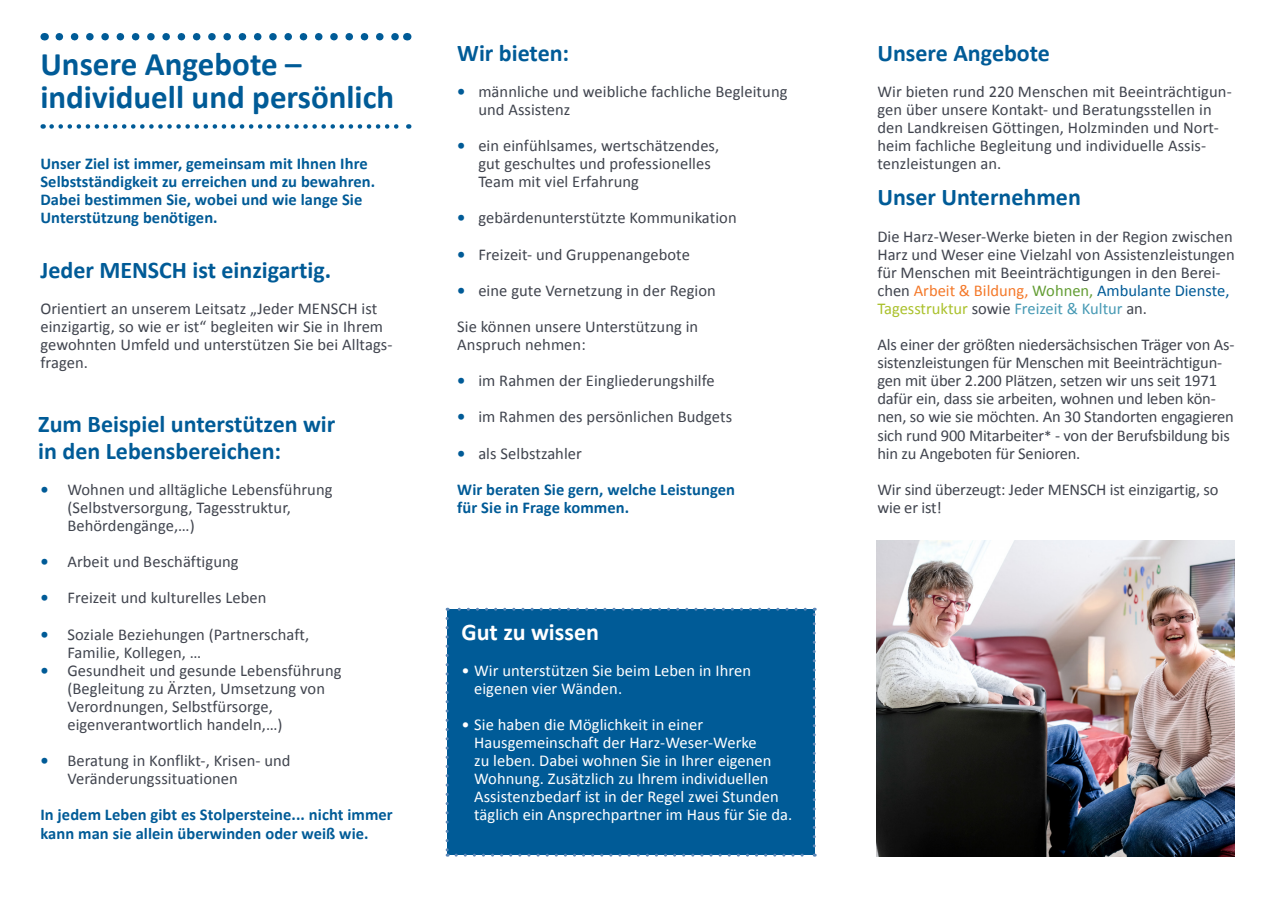
<style>
.page{position:relative;width:1272px;height:902px;background:#fff}
.page>*{position:absolute;margin:0;border:0;box-sizing:border-box;transform-origin:0 0}
.t1{font:700 33px/33px "Calibri";color:#005b97}
.t2{font:700 24px/27px "Calibri";color:#005b97}
.t3{font:700 24px "Calibri";color:#fff}
.t4{font:16.5px/18.1px "Calibri";letter-spacing:.005em;color:#40444e}
.t5{font:700 16.5px/18.1px "Calibri";letter-spacing:.005em;color:#005b97}
.t6{font:16.5px/18.1px "Calibri";letter-spacing:.005em;color:#fff}
.s1{font-weight:700;color:#005b97}
.s2{font-weight:400;color:#40444e}
.s3{color:#f4792a}
.s4{color:#639d34}
.s5{color:#005b97}
.s6{color:#aac12c}
.s7{color:#4699b4}
.s8{font-size:15px}
</style>
<div class="page">
<img style="left:876px;top:540px;width:358px;height:316px">
<svg style="left:59px;top:33px;width:340px;height:7px"></svg>
<svg style="left:52px;top:124px;width:357px;height:5px"></svg>
<div style="left:447px;top:609px;width:367px;height:246px;background:#005b97"></div>
<svg style="left:445px;top:618px;width:3px;height:238px"></svg>
<svg style="left:456px;top:853px;width:359px;height:3px"></svg>
<svg style="left:812px;top:607px;width:3px;height:238px"></svg>
<svg style="left:447px;top:607px;width:358px;height:3px"></svg>
<h1 class="t1" style="left:40px;top:46px;width:355px">Unsere Angebote – individuell und persönlich</h1>
<h2 class="t2" style="left:877px;top:38px;width:174px">Unsere Angebote</h2>
<h2 class="t2" style="left:457px;top:38px;width:113px">Wir bieten:</h2>
<p class="t4" style="left:478px;top:81px;width:311px;text-indent:-21px"><span class="s1">•</span> männliche und weibliche fachliche Begleitung und Assistenz</p>
<p class="t4" style="left:478px;top:136px;width:242px;text-indent:-21px"><span class="s1">•</span> ein einfühlsames, wertschätzendes, gut geschultes und professionelles<br>Team mit viel Erfahrung</p>
<p class="t4" style="left:457px;top:208px;width:281px"><span class="s1">•</span> gebärdenunterstützte Kommunikation</p>
<p class="t4" style="left:457px;top:244px;width:234px"><span class="s1">•</span> Freizeit- und Gruppenangebote</p>
<p class="t4" style="left:457px;top:271px;width:260px;line-height:36.2px"><span class="s1">•</span> eine gute Vernetzung in der Region<br>Sie können unsere Unterstützung in</p>
<p class="t4" style="left:457px;top:335px;width:130px">Anspruch nehmen:</p>
<p class="t4" style="left:457px;top:371px;width:259px"><span class="s1">•</span> im Rahmen der Eingliederungshilfe</p>
<p class="t4" style="left:457px;top:407px;width:276px"><span class="s1">•</span> im Rahmen des persönlichen Budgets</p>
<p class="t5" style="left:457px;top:434px;width:279px;line-height:36.2px">• <span class="s2">als Selbstzahler<br></span>Wir beraten Sie gern, welche Leistungen</p>
<p class="t5" style="left:457px;top:497px;width:173px">für Sie in Frage kommen.</p>
<p class="t4" style="left:877px;top:81px;width:356px">Wir bieten rund 220 Menschen mit Beeinträchtigun&shy;gen über unsere Kontakt- und Beratungsstellen in den Landkreisen Göttingen, Holzminden und Nort&shy;heim fachliche Begleitung und individuelle Assis&shy;tenzleistungen an.</p>
<h2 class="t2" style="left:877px;top:183px;width:205px">Unser Unternehmen</h2>
<p class="t4" style="left:877px;top:226px;width:359px">Die Harz-Weser-Werke bieten in der Region zwischen Harz und Weser eine Vielzahl von Assistenzleistungen für Menschen mit Beeinträchtigungen in den Berei&shy;chen <span class="s3">Arbeit &amp; Bildung,</span> <span class="s4">Wohnen,</span> <span class="s5">Ambulante Dienste, </span><span class="s6">Tagesstruktur</span> sowie <span class="s7">Freizeit &amp; Kultur</span> an.</p>
<p class="t4" style="left:877px;top:335px;width:358px">Als einer der größten niedersächsischen Träger von As&shy;sistenzleistungen für Menschen mit Beeinträchtigun&shy;gen mit über 2.200 Plätzen, setzen wir uns seit 1971 dafür ein, dass sie arbeiten, wohnen und leben kön&shy;nen, so wie sie möchten. An 30 Standorten engagieren sich rund 900 Mitarbeiter<span class="s8">*</span> - von der Berufsbildung bis hin zu Angeboten für Senioren.</p>
<p class="t4" style="left:877px;top:479px;width:343px">Wir sind überzeugt: Jeder MENSCH ist einzigartig, so wie er ist!</p>
<p class="t5" style="left:40px;top:154px;width:336px">Unser Ziel ist immer, gemeinsam mit Ihnen Ihre Selbstständigkeit zu erreichen und zu bewahren.<br>Dabei bestimmen Sie, wobei und wie lange Sie Unterstützung benötigen.</p>
<h2 class="t2" style="left:40px;top:255px;width:292px">Jeder MENSCH ist einzigartig.</h2>
<p class="t4" style="left:40px;top:298px;width:353px">Orientiert an unserem Leitsatz „Jeder MENSCH ist einzigartig, so wie er ist“ begleiten wir Sie in Ihrem gewohnten Umfeld und unterstützen Sie bei Alltags&shy;fragen.</p>
<h2 class="t2" style="left:38px;top:409px;width:298px">Zum Beispiel unterstützen wir in den Lebensbereichen:</h2>
<p class="t4" style="left:67px;top:479px;width:267px;text-indent:-27px"><span class="s1">•</span> Wohnen und alltägliche Lebensführung (Selbstversorgung, Tagesstruktur,<br>Behördengänge,…)</p>
<p class="t4" style="left:40px;top:552px;width:200px"><span class="s1">•</span> Arbeit und Beschäftigung</p>
<p class="t4" style="left:40px;top:588px;width:227px"><span class="s1">•</span> Freizeit und kulturelles Leben</p>
<p class="t4" style="left:67px;top:624px;width:243px;text-indent:-27px"><span class="s1">•</span> Soziale Beziehungen (Partnerschaft,<br>Familie, Kollegen, …</p>
<p class="t4" style="left:67px;top:660px;width:275px;text-indent:-27px"><span class="s1">•</span> Gesundheit und gesunde Lebensführung (Begleitung zu Ärzten, Umsetzung von Verordnungen, Selbstfürsorge, eigenverantwortlich handeln,…)</p>
<p class="t4" style="left:67px;top:750px;width:224px;text-indent:-27px"><span class="s1">•</span> Beratung in Konflikt-, Krisen- und<br>Veränderungssituationen</p>
<p class="t5" style="left:40px;top:805px;width:354px">In jedem Leben gibt es Stolpersteine... nicht immer kann man sie allein überwinden oder weiß wie.</p>
<h2 class="t3" style="left:461px;top:614px;width:139px">Gut zu wissen</h2>
<p class="t6" style="left:474px;top:660px;width:278px;text-indent:-13px">• Wir unterstützen Sie beim Leben in Ihren eigenen vier Wänden.</p>
<p class="t6" style="left:474px;top:714px;width:319px;text-indent:-13px">• Sie haben die Möglichkeit in einer Hausgemeinschaft der Harz-Weser-Werke<br>zu leben. Dabei wohnen Sie in Ihrer eigenen Wohnung. Zusätzlich zu Ihrem individuellen Assistenzbedarf ist in der Regel zwei Stunden täglich ein Ansprechpartner im Haus für Sie da.</p>
</div>
